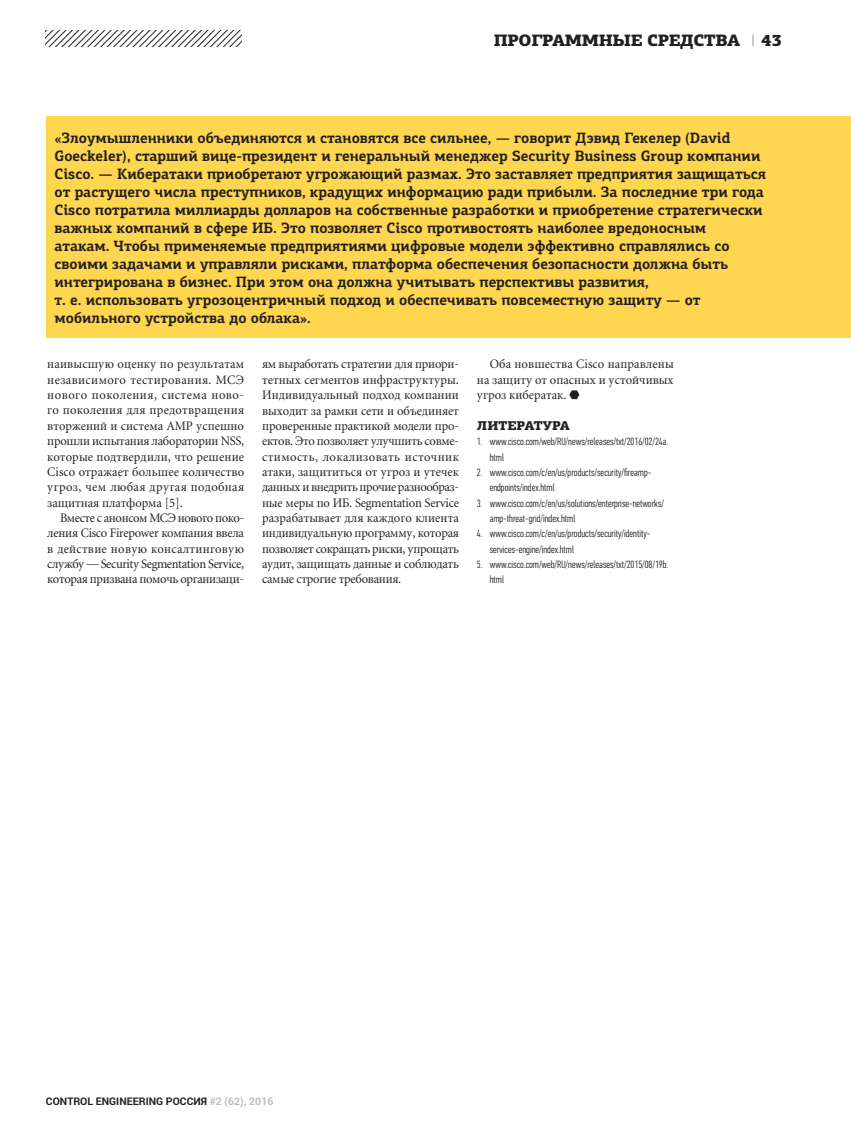
<style>
.page{position:relative;width:851px;height:1136px;background:#fff}
.page>*{position:absolute;margin:0;border:0;box-sizing:border-box;transform-origin:0 0}
.t1{font:900 16.5px "PF Agora Slab Pro";letter-spacing:-.02em;color:#231f20}
.t2{font:700 15px/18px "PF Agora Slab Pro";color:#231f20;scale:.95 1}
.t3{font:12.75px/15.3px "Miniature";letter-spacing:-.015em;color:#231f20;text-align:justify;scale:.96 1}
.t4{font:900 12.75px "PF Agora Slab Pro";color:#231f20}
.t5{font:300 10.5px/15.3px "PF Din Text Comp Pro";color:#231f20}
.t6{font:700 10.5px "Roboto";color:#231f20}
.s1{font-family:"PF Din Text Pro";font-weight:100}
.s2{color:#bbbdc0}
</style>
<div class="page">
<svg style="left:46px;top:31px;width:195px;height:15px"></svg>
<svg style="left:569px;top:390px;width:10px;height:9px"></svg>
<div style="left:46px;top:117px;width:804px;height:221px;background:#ffd64f"></div>
<p class="t1" style="left:493px;top:31px;width:248px">ПРОГРАММНЫЕ СРЕДСТВА</p>
<p class="t1" style="left:751px;top:31px;width:32px"><span class="s1">I</span> 43</p>
<p class="t2" style="left:54px;top:129px;width:750px">«Злоумышленники объединяются и становятся все сильнее, — говорит Дэвид Гекелер (David Goeckeler), старший вице-президент и генеральный менеджер Security Business Group компании Cisco. — Кибератаки приобретают угрожающий размах. Это заставляет предприятия защищаться от растущего числа преступников, крадущих информацию ради прибыли. За последние три года Cisco потратила миллиарды долларов на собственные разработки и приобретение стратегически важных компаний в сфере ИБ. Это позволяет Cisco противостоять наиболее вредоносным<br>атакам. Чтобы применяемые предприятиями цифровые модели эффективно справлялись со своими задачами и управляли рисками, платформа обеспечения безопасности должна быть интегрирована в бизнес. При этом она должна учитывать перспективы развития,<br>т. е. использовать угрозоцентричный подход и обеспечивать повсеместную защиту — от мобильного устройства до облака».</p>
<p class="t3" style="left:47px;top:358px;width:206px">наивысшую оценку по результатам независимого тестирования. МСЭ нового поколения, система ново&shy;го поколения для предотвращения вторжений и система AMP успешно прошли испытания лаборатории NSS, которые подтвердили, что решение Cisco отражает большее количество угроз, чем любая другая подобная защитная платформа [5].</p>
<p class="t3" style="left:47px;top:511px;width:206px;text-indent:13px">Вместе с анонсом МСЭ нового поко&shy;ления Cisco Firepower компания ввела в действие новую консалтинговую службу — Security Segmentation Service, которая призвана помочь организаци-</p>
<p class="t3" style="left:262px;top:358px;width:206px">ям выработать стратегии для приори&shy;тетных сегментов инфраструктуры.<br>Индивидуальный подход компании выходит за рамки сети и объединяет проверенные практикой модели про&shy;ектов. Это позволяет улучшить совме&shy;стимость, локализовать источник атаки, защититься от угроз и утечек данных и внедрить прочие разнообраз&shy;ные меры по ИБ. Segmentation Service разрабатывает для каждого клиента индивидуальную программу, которая позволяет сокращать риски, упрощать аудит, защищать данные и соблюдать самые строгие требования.</p>
<p class="t3" style="left:477px;top:358px;width:206px;text-indent:13px">Оба новшества Cisco направлены на защиту от опасных и устойчивых угроз кибератак.</p>
<p class="t4" style="left:477px;top:418px;width:95px">ЛИТЕРАТУРА</p>
<p class="t5" style="left:489px;top:435px;width:180px;text-indent:-13px">1. www.cisco.com/web/RU/news/releases/txt/2016/02/24a. html</p>
<p class="t5" style="left:489px;top:465px;width:163px;text-indent:-13px">2. www.cisco.com/c/en/us/products/security/fireamp&shy;endpoints/index.html</p>
<p class="t5" style="left:489px;top:496px;width:176px;text-indent:-13px">3. www.cisco.com/c/en/us/solutions/enterprise-networks/ amp-threat-grid/index.html</p>
<p class="t5" style="left:489px;top:527px;width:162px;text-indent:-13px">4. www.cisco.com/c/en/us/products/security/identity&shy;services-engine/index.html</p>
<p class="t5" style="left:489px;top:557px;width:180px;text-indent:-13px">5. www.cisco.com/web/RU/news/releases/txt/2015/08/19b. html</p>
<p class="t6" style="left:46px;top:1093px;width:229px">CONTROL ENGINEERING РОССИЯ <span class="s2">#2 (62), 2016</span></p>
</div>
